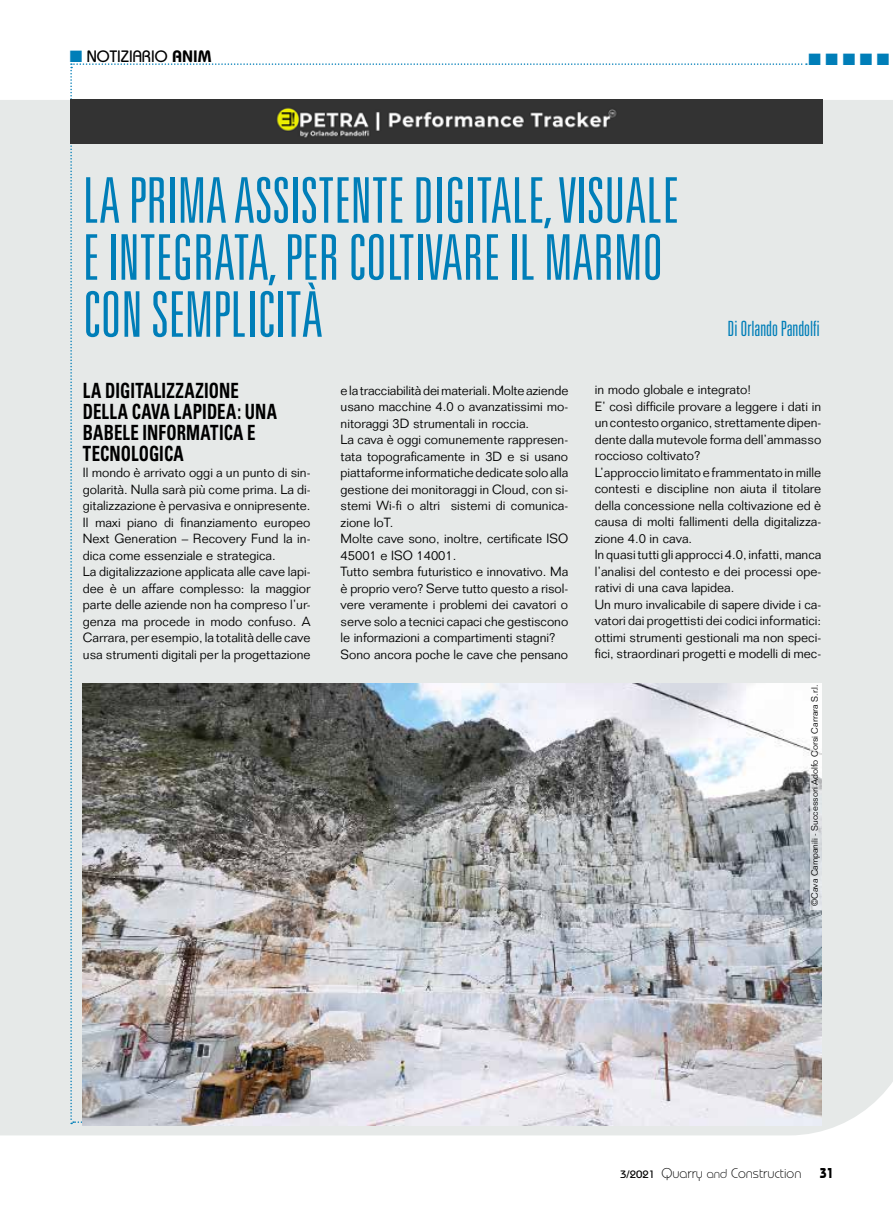
<style>
.page{position:relative;width:893px;height:1212px;background:#fff}
.page>*{position:absolute;margin:0;border:0;box-sizing:border-box;transform-origin:0 0}
.t1{font:300 ultra-condensed 63px/57px "Univers";color:#007eb8}
.t2{font:700 condensed 21px/21px "Univers";letter-spacing:.005em;color:#000;scale:.8 1}
.t3{font:300 ultra-condensed 21px "Univers";color:#007eb8}
.t4{font:500 16.5px "Bauhaus";color:#000}
.t5{font:16.5px "Zapf Dingbats ITC";color:#007eb8}
.t6{font:300 14.25px "Bauhaus IT Cby BT";color:#000}
.t7{font:700 14.25px "Bauhaus Std";color:#000;scale:.9 1}
.t8{font:300 13.05px/16.5px "Folio";color:#000}
.t9{font:300 9px "Folio";color:#000}
.s1{color:#007eb8}
.s2{font-weight:600}
.s3{font-family:"Bauhaus";font-weight:500;font-size:10.65px}
.s4{font-size:12.75px}
</style>
<div class="page">
<div style="left:0;top:100px;width:893px;height:1035px;background:#e6e9e8"></div>
<div style="left:70px;top:63px;width:737px;height:1061px;background:#e6e9e8"></div>
<img style="left:71px;top:100px;width:751px;height:44px">
<img style="left:83px;top:684px;width:738px;height:441px">
<svg style="left:810px;top:683px;width:11px;height:226px"></svg>
<p class="t4" style="left:70px;top:46px;width:143px"><span class="s1">■</span> NOTIZIARIO <span class="s2">ANIM</span></p>
<h1 class="t1" style="left:83px;top:171px;width:597px">LA PRIMA ASSISTENTE DIGITALE, VISUALE<br>E INTEGRATA, PER COLTIVARE IL MARMO<br>CON SEMPLICITÀ</h1>
<p class="t5" style="left:808px;top:51px;width:83px">■ ■ ■ ■ ■</p>
<h2 class="t3" style="left:728px;top:318px;width:94px">Di Orlando Pandolfi</h2>
<h2 class="t2" style="left:83px;top:380px;width:244px">LA DIGITALIZZAZIONE<br>DELLA CAVA LAPIDEA: UNA<br>BABELE INFORMATICA E<br>TECNOLOGICA</h2>
<p class="t8" style="left:83px;top:464px;width:229px">Il mondo è arrivato oggi a un punto di sin&shy;golarità. Nulla sarà più come prima. La di&shy;gitalizzazione è pervasiva e onnipresente.<br>Il maxi piano di finanziamento europeo Next Generation – Recovery Fund la in&shy;dica come essenziale e strategica.<br>La digitalizzazione applicata alle cave lapi&shy;dee è un affare complesso: la maggior parte delle aziende non ha compreso l’ur&shy;genza ma procede in modo confuso. A Carrara, per esempio, la totalità delle cave usa strumenti digitali per la progettazione</p>
<p class="t8" style="left:341px;top:382px;width:229px">e la tracciabilità dei materiali. Molte aziende usano macchine 4.0 o avanzatissimi mo&shy;nitoraggi 3D strumentali in roccia.<br>La cava è oggi comunemente rappresen&shy;tata topograficamente in 3D e si usano piattaforme informatiche dedicate solo alla gestione dei monitoraggi in Cloud, con si&shy;stemi Wi-fi o altri sistemi di comunica&shy;zione IoT.<br>Molte cave sono, inoltre, certificate ISO 45001 e ISO 14001.<br>Tutto sembra futuristico e innovativo. Ma è proprio vero? Serve tutto questo a risol&shy;vere veramente i problemi dei cavatori o serve solo a tecnici capaci che gestiscono le informazioni a compartimenti stagni?<br>Sono ancora poche le cave che pensano</p>
<p class="t8" style="left:595px;top:381px;width:228px">in modo globale e integrato!<br>E’ così difficile provare a leggere i dati in un contesto organico, strettamente dipen&shy;dente dalla mutevole forma dell’ammasso roccioso coltivato?<br>L’approccio limitato e frammentato in mille contesti e discipline non aiuta il titolare della concessione nella coltivazione ed è causa di molti fallimenti della digitalizza&shy;zione 4.0 in cava.<br>In quasi tutti gli approcci 4.0, infatti, manca l’analisi del contesto e dei processi ope&shy;rativi di una cava lapidea.<br>Un muro invalicabile di sapere divide i ca&shy;vatori dai progettisti dei codici informatici: ottimi strumenti gestionali ma non speci&shy;fici, straordinari progetti e modelli di mec-</p>
<p class="t9" style="left:809px;top:906px;width:223px;rotate:-90deg">©Cava Campanili - Successori Adolfo Corsi Carrara S.r.l.</p>
<p class="t6" style="left:620px;top:1164px;width:183px"><span class="s3">3/2021</span> Quarry <span class="s4">and</span> Construction</p>
<p class="t7" style="left:820px;top:1164px;width:17px">31</p>
</div>
